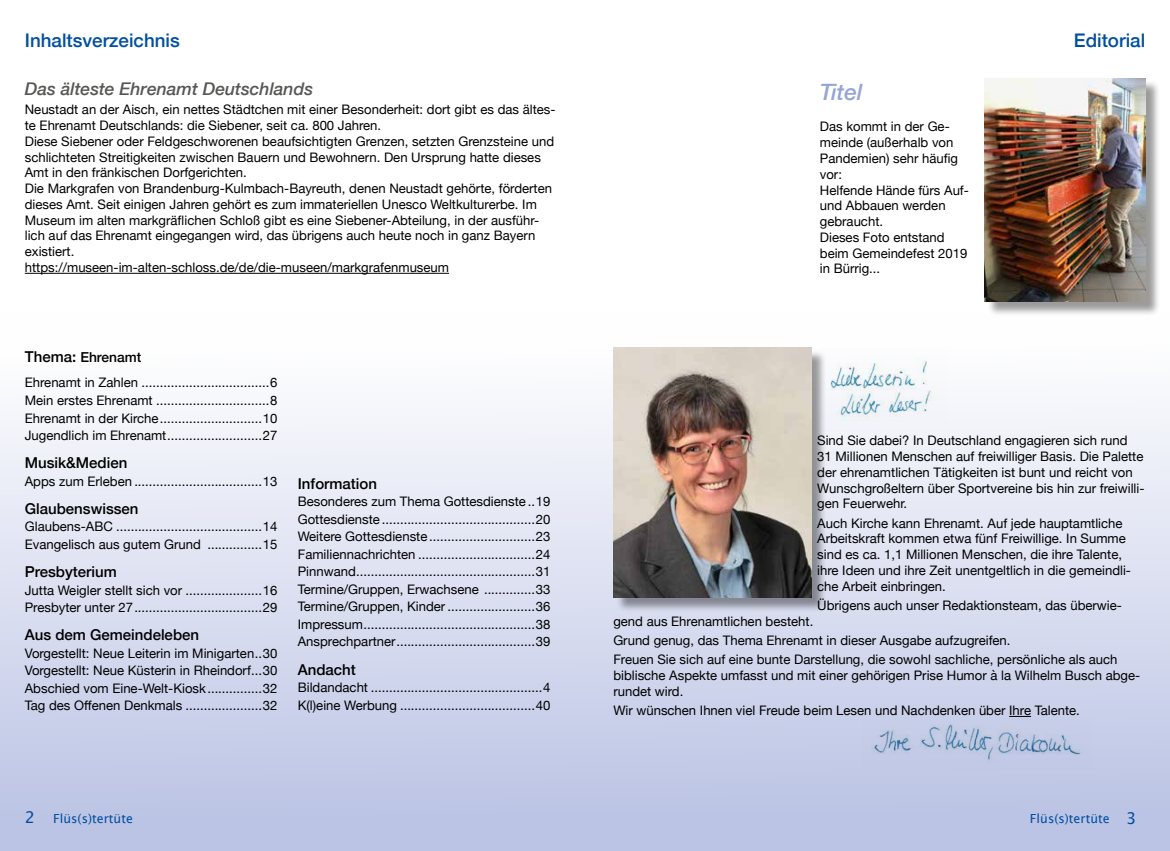
<style>
.page{position:relative;width:1170px;height:851px;background:#fff}
.page>*{position:absolute;margin:0;border:0;box-sizing:border-box;transform-origin:0 0}
.t1{font:italic 500 22.5px "Helvetica Neue";color:#97a5d5}
.t2{font:500 18.75px "Helvetica Neue";color:#004f9f}
.t3{font:italic 500 17.5px "Helvetica Neue";color:#575756}
.t4{font:500 15px "Helvetica Neue";color:#000}
.t5{font:500 13.75px "Helvetica Neue";color:#000}
.t6{font:13.12px/15.8px "Helvetica Neue";color:#000}
.t7{font:12.5px "Lucida Grande";color:#004f9f}
.s1{font-size:15px}
.s2{font-size:16.25px}
</style>
<div class="page">
<div style="left:0;top:313px;width:1169px;height:537px;background:linear-gradient(to bottom,#fff,#b8c1e3)"></div>
<div style="left:986px;top:80px;width:174px;height:237px;background:#000;opacity:.4"></div>
<img style="left:984px;top:78px;width:160px;height:223px">
<hr style="left:25px;top:273px;width:424px;height:1px;background:#000">
<div style="left:615px;top:349px;width:211px;height:263px;background:#000;opacity:.4"></div>
<img style="left:613px;top:347px;width:198px;height:250px">
<img style="left:820px;top:348px;width:126px;height:72px">
<img style="left:862px;top:716px;width:229px;height:53px">
<h2 class="t2" style="left:25px;top:25px;width:156px">Inhaltsverzeichnis</h2>
<h2 class="t2" style="left:1073px;top:25px;width:73px">Editorial</h2>
<h3 class="t3" style="left:25px;top:74px;width:290px">Das älteste Ehrenamt Deutschlands</h3>
<p class="t6" style="left:25px;top:103px;width:532px">Neustadt an der Aisch, ein nettes Städtchen mit einer Besonderheit: dort gibt es das ältes&shy;te Ehrenamt Deutschlands: die Siebener, seit ca. 800 Jahren.<br>Diese Siebener oder Feldgeschworenen beaufsichtigten Grenzen, setzten Grenzsteine und schlichteten Streitigkeiten zwischen Bauern und Bewohnern. Den Ursprung hatte dieses Amt in den fränkischen Dorfgerichten.<br>Die Markgrafen von Brandenburg-Kulmbach-Bayreuth, denen Neustadt gehörte, förderten dieses Amt. Seit einigen Jahren gehört es zum immateriellen Unesco Weltkulturerbe. Im Museum im alten markgräflichen Schloß gibt es eine Siebener-Abteilung, in der ausführ&shy;lich auf das Ehrenamt eingegangen wird, das übrigens auch heute noch in ganz Bayern existiert.<br>https://museen-im-alten-schloss.de/de/die-museen/markgrafenmuseum</p>
<p class="t5" style="left:25px;top:346px;width:118px"><span class="s1">Thema:</span> Ehrenamt</p>
<p class="t6" style="left:25px;top:374px;width:254px;line-height:17.8px;text-align:justify">Ehrenamt in Zahlen ...................................6<br>Mein erstes Ehrenamt ...............................8<br>Ehrenamt in der Kirche............................10<br>Jugendlich im Ehrenamt..........................27</p>
<p class="t4" style="left:25px;top:451px;width:104px">Musik&amp;Medien</p>
<p class="t6" style="left:25px;top:474px;width:254px">Apps zum Erleben ...................................13</p>
<p class="t4" style="left:25px;top:496px;width:115px">Glaubenswissen</p>
<p class="t6" style="left:25px;top:518px;width:254px;line-height:17.5px">Glaubens-ABC ........................................14<br>Evangelisch aus gutem Grund ...............15</p>
<p class="t4" style="left:25px;top:559px;width:93px">Presbyterium</p>
<p class="t6" style="left:25px;top:582px;width:254px;line-height:17.5px">Jutta Weigler stellt sich vor .....................16<br>Presbyter unter 27...................................29</p>
<p class="t4" style="left:25px;top:622px;width:176px">Aus dem Gemeindeleben</p>
<p class="t6" style="left:25px;top:645px;width:254px;line-height:17.5px;text-align:justify">Vorgestellt: Neue Leiterin im Minigarten..30<br>Vorgestellt: Neue Küsterin in Rheindorf...30<br>Abschied vom Eine-Welt-Kiosk...............32<br>Tag des Offenen Denkmals .....................32</p>
<p class="t4" style="left:298px;top:471px;width:81px">Information</p>
<p class="t6" style="left:298px;top:493px;width:254px;line-height:17.5px;text-align:justify">Besonderes zum Thema Gottesdienste ..19<br>Gottesdienste..........................................20<br>Weitere Gottesdienste .............................23<br>Familiennachrichten ................................24<br>Pinnwand.................................................31<br>Termine/Gruppen, Erwachsene ..............33<br>Termine/Gruppen, Kinder ........................36<br>Impressum...............................................38<br>Ansprechpartner......................................39</p>
<p class="t4" style="left:298px;top:657px;width:60px">Andacht</p>
<p class="t6" style="left:298px;top:679px;width:254px;line-height:17.5px">Bildandacht ...............................................4<br>K(l)eine Werbung .....................................40</p>
<h1 class="t1" style="left:819px;top:73px;width:44px">Titel</h1>
<p class="t6" style="left:819px;top:120px;width:151px">Das kommt in der Ge&shy;meinde (außerhalb von<br>Pandemien) sehr häufig vor:<br>Helfende Hände fürs Auf&shy;und Abbauen werden gebraucht.<br>Dieses Foto entstand beim Gemeindefest 2019 in Bürrig...</p>
<p class="t6" style="left:817px;top:433px;width:329px">Sind Sie dabei? In Deutschland engagieren sich rund 31 Millionen Menschen auf freiwilliger Basis. Die Palette der ehrenamtlichen Tätigkeiten ist bunt und reicht von Wunschgroßeltern über Sportvereine bis hin zur freiwilli&shy;gen Feuerwehr.</p>
<p class="t6" style="left:817px;top:515px;width:315px">Auch Kirche kann Ehrenamt. Auf jede hauptamtliche Arbeitskraft kommen etwa fünf Freiwillige. In Summe sind es ca. 1,1 Millionen Menschen, die ihre Talente, ihre Ideen und ihre Zeit unentgeltlich in die gemeindli&shy;che Arbeit einbringen.</p>
<p class="t6" style="left:817px;top:598px;width:306px">Übrigens auch unser Redaktionsteam, das überwie-</p>
<p class="t6" style="left:613px;top:612px;width:505px;line-height:19.2px">gend aus Ehrenamtlichen besteht.<br>Grund genug, das Thema Ehrenamt in dieser Ausgabe aufzugreifen.<br>Freuen Sie sich auf eine bunte Darstellung, die sowohl sachliche, persönliche als auch</p>
<p class="t6" style="left:613px;top:668px;width:528px">biblische Aspekte umfasst und mit einer gehörigen Prise Humor à la Wilhelm Busch abge&shy;rundet wird.</p>
<p class="t6" style="left:613px;top:703px;width:468px">Wir wünschen Ihnen viel Freude beim Lesen und Nachdenken über Ihre Talente.</p>
<p class="t7" style="left:25px;top:810px;width:110px"><span class="s2">2</span> Flüs(s)tertüte</p>
<p class="t7" style="left:1029px;top:810px;width:108px">Flüs(s)tertüte <span class="s2">3</span></p>
</div>
